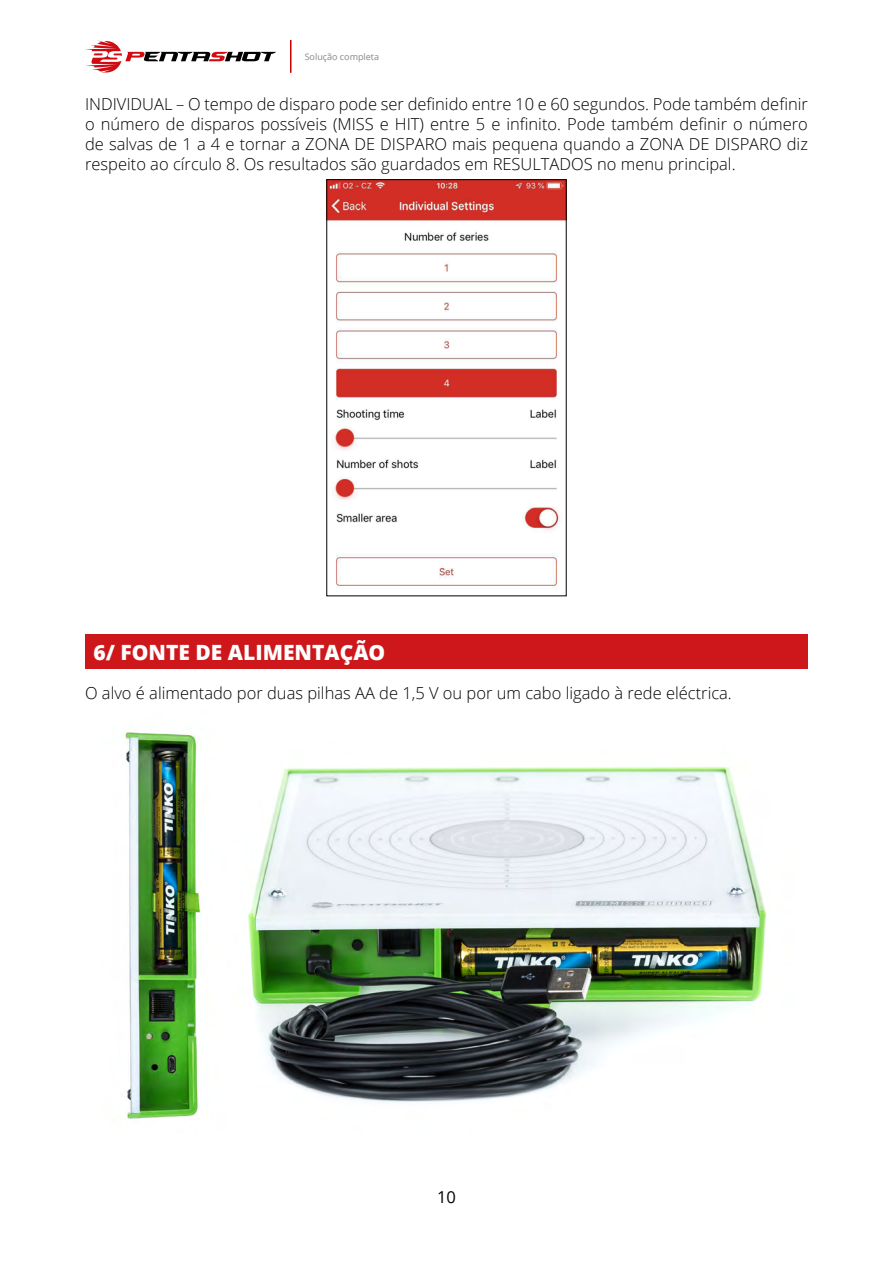
<style>
.page{position:relative;width:893px;height:1263px;background:#fff}
.page>*{position:absolute;margin:0;border:0;box-sizing:border-box;transform-origin:0 0}
.t1{font:800 21px "Open Sans";color:#fff}
.t2{font:300 16.5px/19.8px "Open Sans";color:#000;text-align:justify}
.t3{font:16.5px "Open Sans";color:#000}
.t4{font:9px "Open Sans";color:#878787}
</style>
<div class="page">
<hr style="left:290px;top:40px;width:1px;height:33px;background:#c00">
<svg style="left:85px;top:40px;width:191px;height:33px"></svg>
<img style="left:329px;top:181px;width:235px;height:408px">
<div style="left:85px;top:634px;width:723px;height:35px;background:#cd171a"></div>
<img style="left:125px;top:732px;width:76px;height:387px">
<img style="left:248px;top:766px;width:519px;height:337px">
<p class="t4" style="left:305px;top:50px;width:76px">Solução completa</p>
<p class="t2" style="left:85px;top:94px;width:724px">INDIVIDUAL – O tempo de disparo pode ser definido entre 10 e 60 segundos. Pode também definir o número de disparos possíveis (MISS e HIT) entre 5 e infinito. Pode também definir o número de salvas de 1 a 4 e tornar a ZONA DE DISPARO mais pequena quando a ZONA DE DISPARO diz respeito ao círculo 8. Os resultados são guardados em RESULTADOS no menu principal.</p>
<p class="t1" style="left:94px;top:636px;width:293px">6/ FONTE DE ALIMENTAÇÃO</p>
<p class="t2" style="left:85px;top:683px;width:648px">O alvo é alimentado por duas pilhas AA de 1,5 V ou por um cabo ligado à rede eléctrica.</p>
<p class="t3" style="left:437px;top:1185px;width:20px">10</p>
</div>
